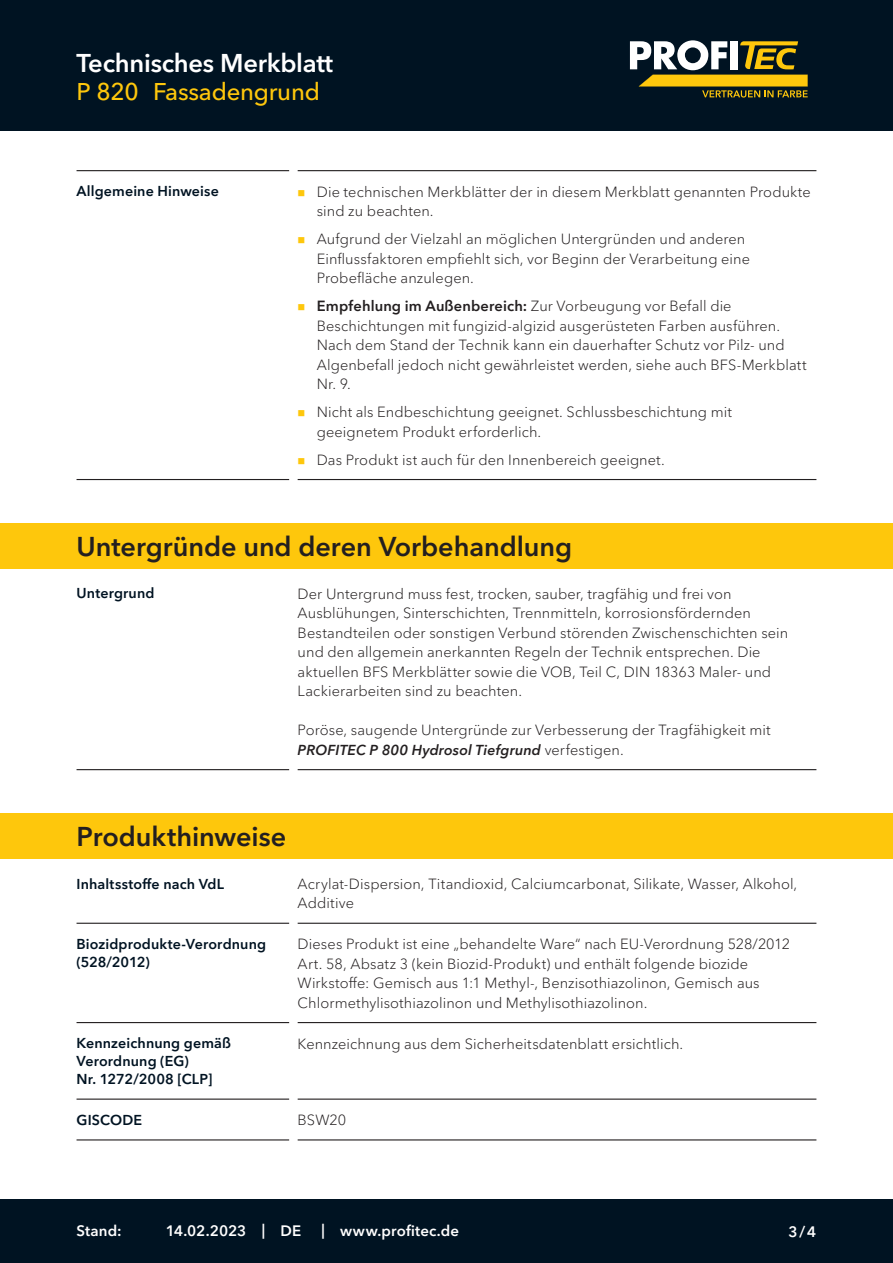
<style>
.page{position:relative;width:893px;height:1263px;background:#fff}
.page>*{position:absolute;margin:0;border:0;box-sizing:border-box;transform-origin:0 0}
.CB_AF_Kapitel_Uebers{font:600 27px "Avenir Next Cyr";letter-spacing:-.005em;color:#231f20}
.CB_AF_Kopf_TM{font:600 25.5px "Avenir Next Cyr";letter-spacing:-.01em;color:#fff}
.CB_AF_Kopf_Produktna{font:500 24px "Avenir Next Cyr";letter-spacing:-.01em;color:#fec70c}
.CB_AF_Fuss_Stand_lin{font:600 15px "Avenir Next Cyr";letter-spacing:.01em;color:#fff}
.CB_AF_Text_Standard{font:300 14.7px/19.5px "Avenir Next Cyr";letter-spacing:.005em;color:#231f20}
.CB_AF_Text_Standard-2{font:italic 600 14.4px "Avenir Next Cyr";letter-spacing:.01em;color:#231f20}
.CB_AF_Abschnitt_Uebe{font:600 14.25px/18px "Avenir Next Cyr";letter-spacing:.01em;color:#001322}
.s1{font-weight:600}
.s2{font-weight:300;font-style:normal;font-size:14.7px}
</style>
<div class="page">
<div style="left:0;top:0;width:893px;height:131px;background:#001322"></div>
<div style="left:0;top:1199px;width:893px;height:64px;background:#001322"></div>
<hr style="left:77px;top:170px;width:212px;height:1px;background:#231f20">
<hr style="left:298px;top:170px;width:518px;height:1px;background:#231f20">
<hr style="left:77px;top:479px;width:212px;height:1px;background:#231f20">
<hr style="left:298px;top:479px;width:518px;height:1px;background:#231f20">
<hr style="left:77px;top:923px;width:212px;height:1px;background:#231f20">
<hr style="left:298px;top:923px;width:518px;height:1px;background:#231f20">
<hr style="left:77px;top:1022px;width:212px;height:1px;background:#231f20">
<hr style="left:298px;top:1022px;width:518px;height:1px;background:#231f20">
<hr style="left:77px;top:1098px;width:212px;height:2px;background:#231f20">
<hr style="left:298px;top:1098px;width:518px;height:2px;background:#231f20">
<hr style="left:77px;top:1139px;width:212px;height:1px;background:#231f20">
<hr style="left:298px;top:1139px;width:518px;height:1px;background:#231f20">
<div style="left:0;top:813px;width:893px;height:46px;background:#fec70c"></div>
<hr style="left:77px;top:769px;width:212px;height:1px;background:#231f20">
<hr style="left:298px;top:769px;width:518px;height:1px;background:#231f20">
<div style="left:0;top:523px;width:893px;height:45px;background:#fec70c"></div>
<svg style="left:630px;top:40px;width:178px;height:58px"></svg>
<p class="CB_AF_Kopf_TM" style="left:77px;top:47px;width:258px">Technisches Merkblatt</p>
<p class="CB_AF_Kopf_Produktna" style="left:77px;top:78px;width:64px">P 820</p>
<p class="CB_AF_Kopf_Produktna" style="left:153px;top:78px;width:168px">Fassadengrund</p>
<p class="CB_AF_Abschnitt_Uebe" style="left:77px;top:182px;width:144px">Allgemeine Hinweise</p>
<p class="CB_AF_Text_Standard" style="left:317px;top:182px;width:496px">Die technischen Merkblätter der in diesem Merkblatt genannten Produkte sind zu beachten.</p>
<p class="CB_AF_Text_Standard" style="left:317px;top:229px;width:435px">Aufgrund der Vielzahl an möglichen Untergründen und anderen<br>Einflussfaktoren empfiehlt sich, vor Beginn der Verarbeitung eine<br>Probefläche anzulegen.</p>
<p class="CB_AF_Text_Standard" style="left:317px;top:296px;width:491px"><span class="s1">Empfehlung im Außenbereich:</span> Zur Vorbeugung vor Befall die Beschichtungen mit fungizid-algizid ausgerüsteten Farben ausführen.<br>Nach dem Stand der Technik kann ein dauerhafter Schutz vor Pilz- und Algenbefall jedoch nicht gewährleistet werden, siehe auch BFS-Merkblatt Nr. 9.</p>
<p class="CB_AF_Text_Standard" style="left:317px;top:402px;width:417px">Nicht als Endbeschichtung geeignet. Schlussbeschichtung mit geeignetem Produkt erforderlich.</p>
<p class="CB_AF_Text_Standard" style="left:317px;top:450px;width:350px">Das Produkt ist auch für den Innenbereich geeignet.</p>
<p class="CB_AF_Kapitel_Uebers" style="left:77px;top:530px;width:497px">Untergründe und deren Vorbehandlung</p>
<p class="CB_AF_Abschnitt_Uebe" style="left:77px;top:584px;width:80px">Untergrund</p>
<p class="CB_AF_Text_Standard" style="left:298px;top:584px;width:492px">Der Untergrund muss fest, trocken, sauber, tragfähig und frei von Ausblühungen, Sinterschichten, Trennmitteln, korrosionsfördernden Bestandteilen oder sonstigen Verbund störenden Zwischenschichten sein und den allgemein anerkannten Regeln der Technik entsprechen. Die aktuellen BFS Merkblätter sowie die VOB, Teil C, DIN 18363 Maler- und Lackierarbeiten sind zu beachten.</p>
<p class="CB_AF_Text_Standard" style="left:298px;top:720px;width:475px">Poröse, saugende Untergründe zur Verbesserung der Tragfähigkeit mit</p>
<p class="CB_AF_Text_Standard-2" style="left:298px;top:741px;width:328px">PROFITEC P 800 Hydrosol Tiefgrund <span class="s2">verfestigen.</span></p>
<p class="CB_AF_Kapitel_Uebers" style="left:77px;top:820px;width:211px">Produkthinweise</p>
<p class="CB_AF_Abschnitt_Uebe" style="left:77px;top:874px;width:149px">Inhaltsstoffe nach VdL</p>
<p class="CB_AF_Text_Standard" style="left:298px;top:874px;width:501px">Acrylat-Dispersion, Titandioxid, Calciumcarbonat, Silikate, Wasser, Alkohol,<br>Additive</p>
<p class="CB_AF_Abschnitt_Uebe" style="left:77px;top:935px;width:191px">Biozidprodukte-Verordnung (528/2012)</p>
<p class="CB_AF_Text_Standard" style="left:298px;top:934px;width:494px">Dieses Produkt ist eine „behandelte Ware“ nach EU-Verordnung 528/2012<br>Art. 58, Absatz 3 (kein Biozid-Produkt) und enthält folgende biozide Wirkstoffe: Gemisch aus 1:1 Methyl-, Benzisothiazolinon, Gemisch aus Chlormethylisothiazolinon und Methylisothiazolinon.</p>
<p class="CB_AF_Abschnitt_Uebe" style="left:77px;top:1034px;width:156px">Kennzeichnung gemäß<br>Verordnung (EG)<br>Nr. 1272/2008 [CLP]</p>
<p class="CB_AF_Text_Standard" style="left:298px;top:1034px;width:387px">Kennzeichnung aus dem Sicherheitsdatenblatt ersichtlich.</p>
<p class="CB_AF_Abschnitt_Uebe" style="left:77px;top:1111px;width:67px">GISCODE</p>
<p class="CB_AF_Text_Standard" style="left:298px;top:1110px;width:50px">BSW20</p>
<p class="CB_AF_Fuss_Stand_lin" style="left:77px;top:1222px;width:47px">Stand:</p>
<p class="CB_AF_Fuss_Stand_lin" style="left:166px;top:1222px;width:82px">14.02.2023</p>
<p class="CB_AF_Fuss_Stand_lin" style="left:262px;top:1221px;width:5px">|</p>
<p class="CB_AF_Fuss_Stand_lin" style="left:281px;top:1222px;width:22px">DE</p>
<p class="CB_AF_Fuss_Stand_lin" style="left:321px;top:1221px;width:5px">|</p>
<p class="CB_AF_Fuss_Stand_lin" style="left:340px;top:1222px;width:120px">www.profitec.de</p>
<p class="CB_AF_Fuss_Stand_lin" style="left:788px;top:1222px;width:29px">3/4</p>
</div>
